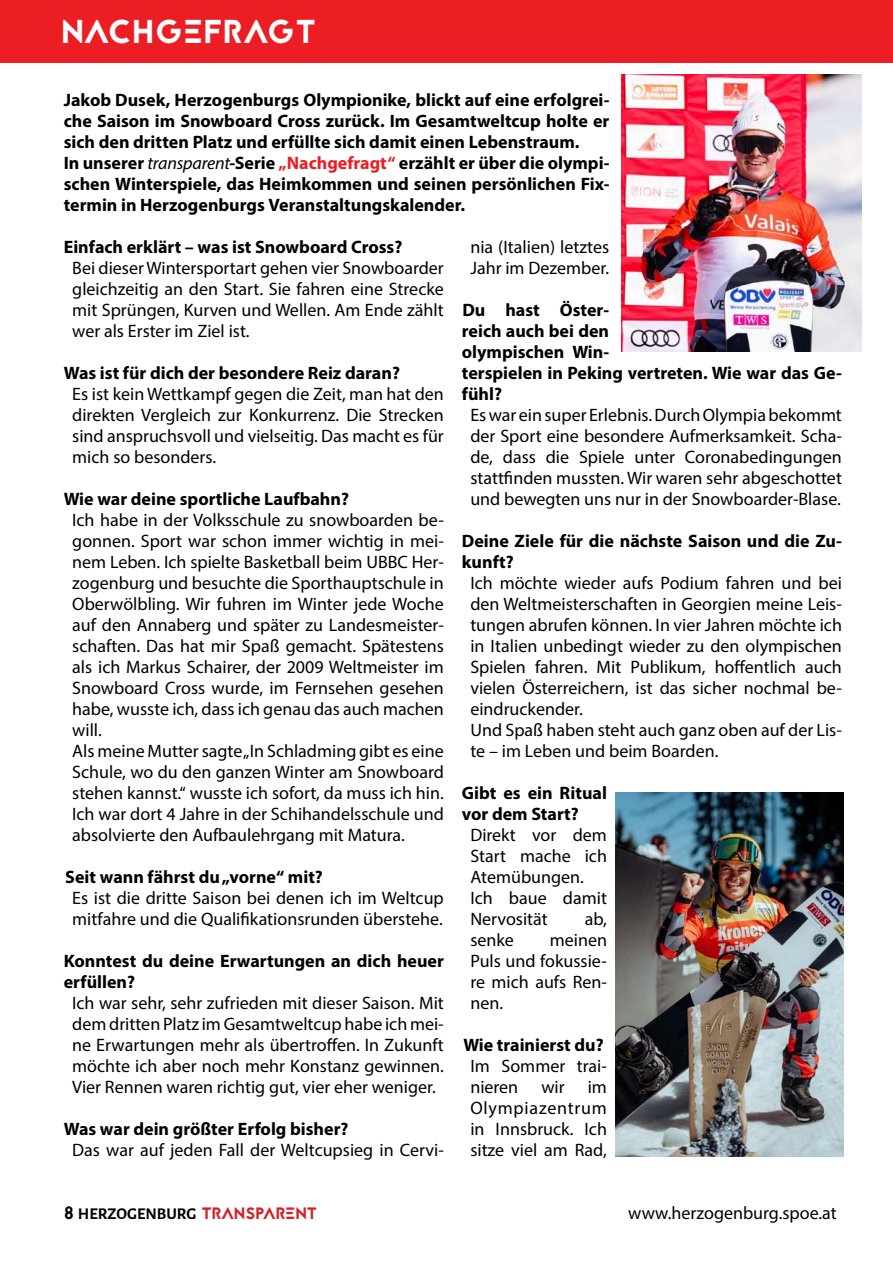
<style>
.page{position:relative;width:893px;height:1263px;background:#fff}
.page>*{position:absolute;margin:0;border:0;box-sizing:border-box;transform-origin:0 0}
.t1{font:33px "Jaapokkisubtract";letter-spacing:.02em;color:#fff}
.t2{font:18px/21px "Myriad Pro";color:#000;text-align:justify}
.t3{font:700 18px/21px "Myriad Pro";color:#000}
.t4{font:700 16.5px "Alegreya Sans";color:#000}
.s1{font-weight:400;font-style:italic}
.s2{color:#ed1d24}
.s3{font-family:"Jaapokkisubtract";font-weight:400;font-size:18px}
.s4{font-family:"Jaapokkisubtract";font-weight:400;color:#d2232a}
</style>
<div class="page">
<img style="left:622px;top:74px;width:239px;height:278px">
<div style="left:0;top:0;width:893px;height:62px;background:#ed1d24"></div>
<img style="left:615px;top:792px;width:228px;height:365px">
<h1 class="t1" style="left:61px;top:9px;width:257px">NACHGEFRAGT</h1>
<p class="t3" style="left:64px;top:89px;width:547px">Jakob Dusek, Herzogenburgs Olympionike, blickt auf eine erfolgrei&shy;che Saison im Snowboard Cross zurück. Im Gesamtweltcup holte er sich den dritten Platz und erfüllte sich damit einen Lebenstraum.<br>In unserer <span class="s1">transparent</span>-Serie <span class="s2">„Nachgefragt“</span> erzählt er über die olympi&shy;schen Winterspiele, das Heimkommen und seinen persönlichen Fix&shy;termin in Herzogenburgs Veranstaltungskalender.</p>
<p class="t3" style="left:64px;top:236px;width:340px">Einfach erklärt – was ist Snowboard Cross?</p>
<p class="t2" style="left:72px;top:257px;width:373px">Bei dieser Wintersportart gehen vier Snowboarder gleichzeitig an den Start. Sie fahren eine Strecke mit Sprüngen, Kurven und Wellen. Am Ende zählt wer als Erster im Ziel ist.</p>
<p class="t3" style="left:64px;top:362px;width:338px">Was ist für dich der besondere Reiz daran?</p>
<p class="t2" style="left:72px;top:383px;width:373px">Es ist kein Wettkampf gegen die Zeit, man hat den direkten Vergleich zur Konkurrenz. Die Strecken sind anspruchsvoll und vielseitig. Das macht es für mich so besonders.</p>
<p class="t3" style="left:64px;top:488px;width:287px">Wie war deine sportliche Laufbahn?</p>
<p class="t2" style="left:72px;top:509px;width:373px;text-align:left">Ich habe in der Volksschule zu snowboarden be&shy;gonnen. Sport war schon immer wichtig in mei&shy;nem Leben. Ich spielte Basketball beim UBBC Her&shy;zogenburg und besuchte die Sporthauptschule in Oberwölbling. Wir fuhren im Winter jede Woche auf den Annaberg und später zu Landesmeister&shy;schaften. Das hat mir Spaß gemacht. Spätestens als ich Markus Schairer, der 2009 Weltmeister im Snowboard Cross wurde, im Fernsehen gesehen habe, wusste ich, dass ich genau das auch machen will.<br>Als meine Mutter sagte „In Schladming gibt es eine Schule, wo du den ganzen Winter am Snowboard stehen kannst.“ wusste ich sofort, da muss ich hin.<br>Ich war dort 4 Jahre in der Schihandelsschule und absolvierte den Aufbaulehrgang mit Matura.</p>
<p class="t3" style="left:65px;top:866px;width:259px">Seit wann fährst du „vorne“ mit?</p>
<p class="t2" style="left:72px;top:887px;width:373px">Es ist die dritte Saison bei denen ich im Weltcup mitfahre und die Qualifikationsrunden überstehe.</p>
<p class="t3" style="left:64px;top:950px;width:382px">Konntest du deine Erwartungen an dich heuer erfüllen?</p>
<p class="t2" style="left:72px;top:992px;width:373px">Ich war sehr, sehr zufrieden mit dieser Saison. Mit dem dritten Platz im Gesamtweltcup habe ich mei&shy;ne Erwartungen mehr als übertroffen. In Zukunft möchte ich aber noch mehr Konstanz gewinnen.<br>Vier Rennen waren richtig gut, vier eher weniger.</p>
<p class="t3" style="left:64px;top:1118px;width:286px">Was war dein größter Erfolg bisher?</p>
<p class="t2" style="left:72px;top:1139px;width:373px">Das war auf jeden Fall der Weltcupsieg in Cervi-</p>
<p class="t2" style="left:470px;top:236px;width:140px">nia (Italien) letztes<br>Jahr im Dezember.</p>
<p class="t3" style="left:462px;top:299px;width:382px">Du hast Öster-<br>reich auch bei den<br>olympischen Win-<br>terspielen in Peking vertreten. Wie war das Ge&shy;fühl?</p>
<p class="t2" style="left:470px;top:404px;width:373px">Es war ein super Erlebnis. Durch Olympia bekommt der Sport eine besondere Aufmerksamkeit. Scha&shy;de, dass die Spiele unter Coronabedingungen stattfinden mussten. Wir waren sehr abgeschottet und bewegten uns nur in der Snowboarder-Blase.</p>
<p class="t3" style="left:462px;top:530px;width:382px">Deine Ziele für die nächste Saison und die Zu&shy;kunft?</p>
<p class="t2" style="left:470px;top:572px;width:373px;text-align:left">Ich möchte wieder aufs Podium fahren und bei den Weltmeisterschaften in Georgien meine Leis&shy;tungen abrufen können. In vier Jahren möchte ich in Italien unbedingt wieder zu den olympischen Spielen fahren. Mit Publikum, hoffentlich auch vielen Österreichern, ist das sicher nochmal be&shy;eindruckender.<br>Und Spaß haben steht auch ganz oben auf der Lis&shy;te – im Leben und beim Boarden.</p>
<p class="t3" style="left:462px;top:782px;width:147px">Gibt es ein Ritual vor dem Start?</p>
<p class="t2" style="left:470px;top:824px;width:138px;text-align:left">Direkt vor dem<br>Start mache ich<br>Atemübungen.<br>Ich baue damit<br>Nervosität</p>
<p class="t2" style="left:585px;top:908px;width:24px">ab,</p>
<p class="t2" style="left:470px;top:929px;width:45px">senke</p>
<p class="t2" style="left:470px;top:929px;width:138px;text-indent:79px">meinen Puls und fokussie&shy;re mich aufs Ren&shy;nen.</p>
<p class="t3" style="left:463px;top:1034px;width:142px">Wie trainierst du?</p>
<p class="t2" style="left:470px;top:1055px;width:138px">Im Sommer trai&shy;nieren</p>
<p class="t2" style="left:470px;top:1076px;width:138px;text-indent:117px">im Olympiazentrum in Innsbruck. Ich sitze viel am Rad,</p>
<p class="t2" style="left:541px;top:1076px;width:25px">wir</p>
<p class="t4" style="left:64px;top:1202px;width:255px"><span class="s3">8</span> HERZOGENBURG <span class="s4">TRANSPARENT</span></p>
<p class="t2" style="left:628px;top:1202px;width:210px">www.herzogenburg.spoe.at</p>
</div>
